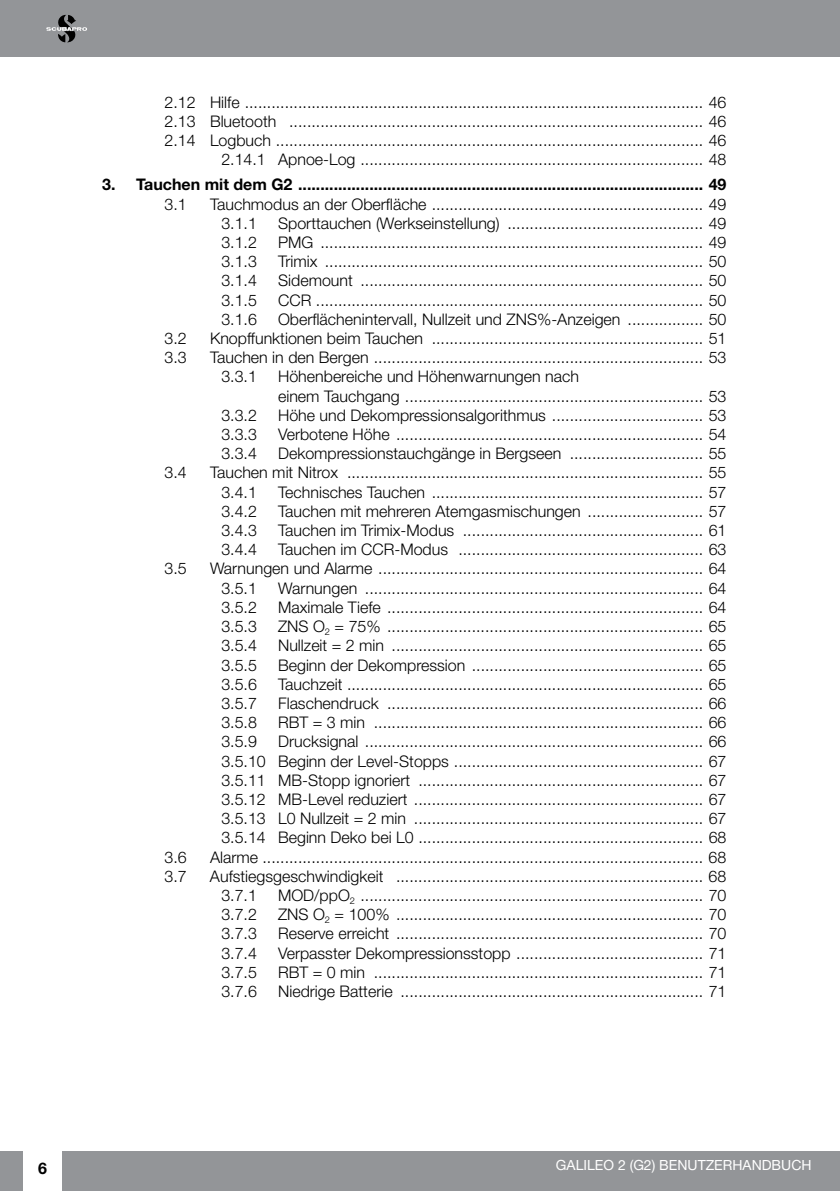
<style>
.page{position:relative;width:840px;height:1191px;background:#fff}
.page>*{position:absolute;margin:0;border:0;box-sizing:border-box;transform-origin:0 0}
.t1{font:300 16px/19.2px "Helvetica Neue LT Std";color:#000}
.t2{font:700 16px "Helvetica Neue LT Std";color:#000}
.t3{font:14px "Helvetica Neue LT Std";color:#fff}
</style>
<div class="page">
<hr style="left:839px;top:0;width:1px;height:57px;background:#939598">
<div style="left:62px;top:1151px;width:777px;height:40px;background:#939598"></div>
<hr style="left:839px;top:1151px;width:1px;height:40px;background:#939598">
<div style="left:0;top:1151px;width:23px;height:40px;background:#939598"></div>
<div style="left:0;top:0;width:839px;height:57px;background:#939598"></div>
<svg style="left:46px;top:15px;width:41px;height:27px"></svg>
<p class="t1" style="left:164px;top:92px;width:563px;text-align:right">2.12 Hilfe ....................................................................................................... 46<br>2.13 Bluetooth ............................................................................................. 46<br>2.14 Logbuch ................................................................................................ 46<br>2.14.1 Apnoe-Log ............................................................................. 48</p>
<p class="t2" style="left:102px;top:175px;width:625px">3. Tauchen mit dem G2 ........................................................................................... 49</p>
<p class="t1" style="left:164px;top:194px;width:24px">3.1</p>
<p class="t1" style="left:221px;top:194px;width:506px;text-indent:-11px">Tauchmodus an der Oberfläche ............................................................. 49<br>3.1.1</p>
<p class="t1" style="left:278px;top:213px;width:449px">Sporttauchen (Werkseinstellung) ............................................ 49</p>
<p class="t1" style="left:221px;top:232px;width:37px">3.1.2</p>
<p class="t1" style="left:278px;top:232px;width:449px">PMG ...................................................................................... 49</p>
<p class="t1" style="left:221px;top:251px;width:37px">3.1.3</p>
<p class="t1" style="left:278px;top:251px;width:449px">Trimix ..................................................................................... 50</p>
<p class="t1" style="left:221px;top:271px;width:37px">3.1.4</p>
<p class="t1" style="left:278px;top:271px;width:449px">Sidemount ............................................................................. 50</p>
<p class="t1" style="left:221px;top:290px;width:37px">3.1.5</p>
<p class="t1" style="left:278px;top:290px;width:449px">CCR ....................................................................................... 50</p>
<p class="t1" style="left:221px;top:309px;width:37px">3.1.6</p>
<p class="t1" style="left:278px;top:309px;width:449px">Oberflächenintervall, Nullzeit und ZNS%-Anzeigen ................. 50</p>
<p class="t1" style="left:164px;top:328px;width:24px">3.2</p>
<p class="t1" style="left:210px;top:328px;width:517px">Knopffunktionen beim Tauchen ............................................................. 51</p>
<p class="t1" style="left:164px;top:347px;width:24px">3.3</p>
<p class="t1" style="left:221px;top:347px;width:506px;text-indent:-11px">Tauchen in den Bergen .......................................................................... 53<br>3.3.1</p>
<p class="t1" style="left:278px;top:367px;width:449px">Höhenbereiche und Höhenwarnungen nach<br>einem Tauchgang ................................................................... 53</p>
<p class="t1" style="left:221px;top:405px;width:37px">3.3.2</p>
<p class="t1" style="left:278px;top:405px;width:449px">Höhe und Dekompressionsalgorithmus .................................. 53</p>
<p class="t1" style="left:221px;top:424px;width:37px">3.3.3</p>
<p class="t1" style="left:278px;top:424px;width:449px">Verbotene Höhe ..................................................................... 54</p>
<p class="t1" style="left:221px;top:443px;width:37px">3.3.4</p>
<p class="t1" style="left:278px;top:443px;width:449px">Dekompressionstauchgänge in Bergseen .............................. 55</p>
<p class="t1" style="left:164px;top:463px;width:24px">3.4</p>
<p class="t1" style="left:221px;top:463px;width:506px;text-indent:-11px">Tauchen mit Nitrox ................................................................................ 55<br>3.4.1</p>
<p class="t1" style="left:278px;top:482px;width:449px">Technisches Tauchen ............................................................. 57</p>
<p class="t1" style="left:221px;top:501px;width:37px">3.4.2</p>
<p class="t1" style="left:278px;top:501px;width:449px">Tauchen mit mehreren Atemgasmischungen .......................... 57</p>
<p class="t1" style="left:221px;top:520px;width:37px">3.4.3</p>
<p class="t1" style="left:278px;top:520px;width:449px">Tauchen im Trimix-Modus ...................................................... 61</p>
<p class="t1" style="left:221px;top:539px;width:37px">3.4.4</p>
<p class="t1" style="left:278px;top:539px;width:449px">Tauchen im CCR-Modus ....................................................... 63</p>
<p class="t1" style="left:164px;top:559px;width:24px">3.5</p>
<p class="t1" style="left:221px;top:559px;width:506px;text-indent:-11px">Warnungen und Alarme ......................................................................... 64<br>3.5.1</p>
<p class="t1" style="left:278px;top:578px;width:449px">Warnungen ............................................................................ 64</p>
<p class="t1" style="left:221px;top:597px;width:37px">3.5.2</p>
<p class="t1" style="left:278px;top:597px;width:449px">Maximale Tiefe ....................................................................... 64</p>
<p class="t1" style="left:221px;top:616px;width:37px">3.5.3</p>
<p class="t1" style="left:278px;top:616px;width:449px">ZNS O<sub>2</sub> = 75% ....................................................................... 65</p>
<p class="t1" style="left:221px;top:635px;width:37px">3.5.4</p>
<p class="t1" style="left:278px;top:635px;width:449px">Nullzeit = 2 min ...................................................................... 65</p>
<p class="t1" style="left:221px;top:655px;width:37px">3.5.5</p>
<p class="t1" style="left:278px;top:655px;width:449px">Beginn der Dekompression .................................................... 65</p>
<p class="t1" style="left:221px;top:674px;width:37px">3.5.6</p>
<p class="t1" style="left:278px;top:674px;width:449px">Tauchzeit ................................................................................ 65</p>
<p class="t1" style="left:221px;top:693px;width:37px">3.5.7</p>
<p class="t1" style="left:278px;top:693px;width:449px">Flaschendruck ....................................................................... 66</p>
<p class="t1" style="left:221px;top:712px;width:37px">3.5.8</p>
<p class="t1" style="left:278px;top:712px;width:449px">RBT = 3 min .......................................................................... 66</p>
<p class="t1" style="left:221px;top:731px;width:37px">3.5.9</p>
<p class="t1" style="left:221px;top:731px;width:506px;text-align:justify;text-indent:57px">Drucksignal ............................................................................ 66<br>3.5.10 Beginn der Level-Stopps ........................................................ 67<br>3.5.11 MB-Stopp ignoriert ................................................................ 67<br>3.5.12 MB-Level reduziert ................................................................. 67<br>3.5.13 L0 Nullzeit = 2 min ................................................................. 67<br>3.5.14 Beginn Deko bei L0 ................................................................ 68</p>
<p class="t1" style="left:164px;top:847px;width:24px">3.6</p>
<p class="t1" style="left:210px;top:847px;width:517px">Alarme ................................................................................................... 68</p>
<p class="t1" style="left:164px;top:866px;width:24px">3.7</p>
<p class="t1" style="left:221px;top:866px;width:506px;text-indent:-11px">Aufstiegsgeschwindigkeit ..................................................................... 68<br>3.7.1</p>
<p class="t1" style="left:278px;top:885px;width:449px">MOD/ppO<sub>2</sub> ............................................................................. 70</p>
<p class="t1" style="left:221px;top:904px;width:37px">3.7.2</p>
<p class="t1" style="left:278px;top:904px;width:449px">ZNS O<sub>2</sub> = 100% ..................................................................... 70</p>
<p class="t1" style="left:221px;top:923px;width:37px">3.7.3</p>
<p class="t1" style="left:278px;top:923px;width:449px">Reserve erreicht ..................................................................... 70</p>
<p class="t1" style="left:221px;top:943px;width:37px">3.7.4</p>
<p class="t1" style="left:278px;top:943px;width:449px">Verpasster Dekompressionsstopp .......................................... 71</p>
<p class="t1" style="left:221px;top:962px;width:37px">3.7.5</p>
<p class="t1" style="left:278px;top:962px;width:449px">RBT = 0 min .......................................................................... 71</p>
<p class="t1" style="left:221px;top:981px;width:37px">3.7.6</p>
<p class="t1" style="left:278px;top:981px;width:449px">Niedrige Batterie .................................................................... 71</p>
<p class="t2" style="left:38px;top:1158px;width:10px">6</p>
<p class="t3" style="left:555px;top:1156px;width:257px">GALILEO 2 (G2) BENUTZERHANDBUCH</p>
</div>
